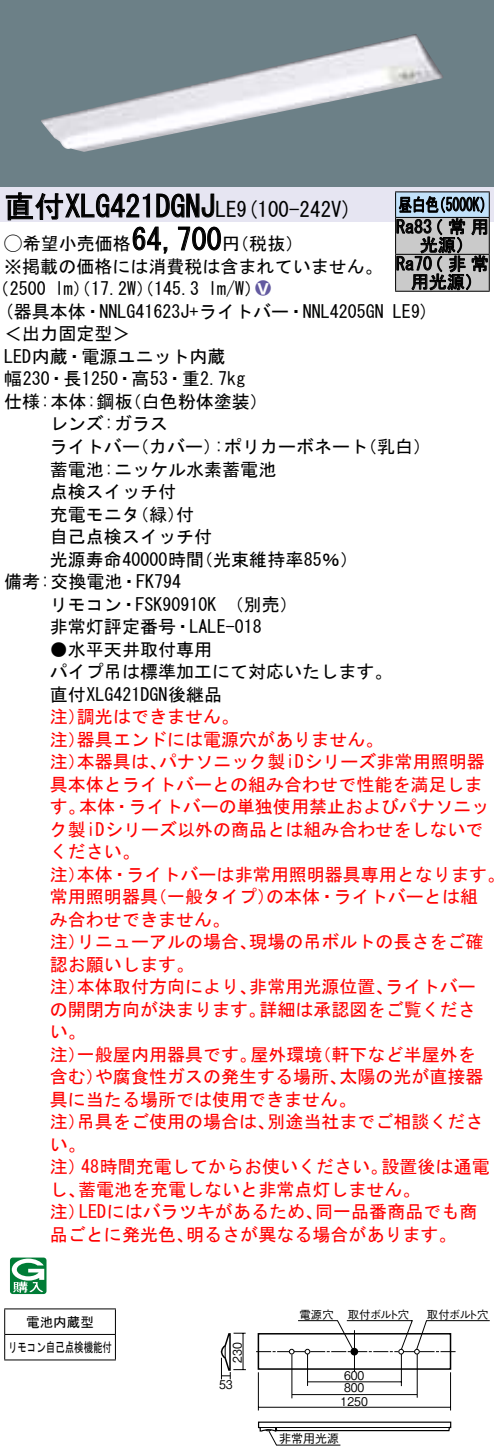
<style>
.page{position:relative;width:494px;height:1454px;background:#fff}
.page>*{position:absolute;margin:0;border:0;box-sizing:border-box;transform-origin:0 0}
.t1{font:30px "MS Gothic";color:#000}
.t2{font:21px "MS Gothic";color:#000}
.t3{font:18px/22.5px "MS Gothic";color:#f00}
.t4{font:18px/22.5px "MS Gothic";color:#000}
.t5{font:18px/22.2px "MS Gothic";color:#000;scale:.75 1}
.t6{font:18px "Ford Classification 1";color:#635aa0}
.t7{font:13.5px/25.5px "MS Gothic";color:#000;text-align:center}
.t8{font:12px "Gothic BBB Pro Medium 90 pv RKSJ H";color:#000;scale:.9 1}
.t9{font:12px "Gothic BBB Pro Medium 90 pv RKSJ H";color:#000}
.t10{font:11.4px "Gothic BBB Pro Medium 90 pv RKSJ H";letter-spacing:-.075em;color:#000}
.s1{font-size:21px}
.s2{font-family:"Ford Classification 1"}
.s3{color:#fff}
</style>
<div class="page">
<div style="left:0;top:0;width:493px;height:187px;background:#6c8087"></div>
<img style="left:41px;top:34px;width:401px;height:118px">
<div style="left:0;top:187px;width:493px;height:34px;background:#e6e5f2"></div>
<svg style="left:6px;top:192px;width:215px;height:62px"></svg>
<svg style="left:10px;top:1257px;width:36px;height:36px"></svg>
<hr style="left:4px;top:1308px;width:112px;height:1px;background:#000">
<hr style="left:4px;top:1333px;width:112px;height:1px;background:#000">
<svg style="left:4px;top:1309px;width:1px;height:50px"></svg>
<svg style="left:115px;top:1309px;width:1px;height:50px"></svg>
<hr style="left:4px;top:1359px;width:112px;height:1px;background:#000">
<hr style="left:395px;top:191px;width:94px;height:1px;background:#000">
<svg style="left:394px;top:192px;width:95px;height:100px;background:#888d92"></svg>
<div style="left:350px;top:1347px;width:8px;height:8px;background:#000;border-radius:50%"></div>
<hr style="left:307px;top:1353px;width:1px;height:32px;background:#000">
<hr style="left:307px;top:1381px;width:94px;height:1px;background:#000">
<hr style="left:292px;top:1393px;width:124px;height:2px;background:#000">
<hr style="left:400px;top:1353px;width:1px;height:33px;background:#000">
<hr style="left:257px;top:1372px;width:1px;height:38px;background:#000">
<hr style="left:449px;top:1372px;width:1px;height:38px;background:#000">
<hr style="left:258px;top:1406px;width:192px;height:1px;background:#000">
<hr style="left:291px;top:1354px;width:1px;height:44px;background:#000">
<hr style="left:416px;top:1353px;width:1px;height:44px;background:#000">
<svg style="left:256px;top:1320px;width:233px;height:34px"></svg>
<hr style="left:353px;top:1330px;width:1px;height:41px;background:#000">
<svg style="left:220px;top:1332px;width:26px;height:47px"></svg>
<svg style="left:258px;top:1421px;width:193px;height:24px"></svg>
<h1 class="t1" style="left:4px;top:191px;width:233px">直付XLG421DGNJ<span class="s1">LE</span></h1>
<p class="t4" style="left:222px;top:232px;width:82px">（円税抜(</p>
<p class="t2" style="left:236px;top:199px;width:117px">(9 100-242 (V</p>
<h1 class="t1" style="left:131px;top:224px;width:91px">64,700</h1>
<p class="t4" style="left:4px;top:232px;width:379px"><span class="s2">A</span>希望小売価格<br>※掲載の価格には消費税は含まれていません。</p>
<p class="t6" style="left:255px;top:279px;width:17px">2<span class="s3">8</span></p>
<p class="t4" style="left:208px;top:278px;width:55px">l m (W/</p>
<p class="t4" style="left:-8px;top:278px;width:56px">（2500</p>
<p class="t4" style="left:55px;top:278px;width:145px">lm）（17.2 ）（W 145.3</p>
<p class="t4" style="left:4px;top:300px;width:381px">(器具本体・NNLG41623 +J ライトバー・NNL4205GN</p>
<p class="t4" style="left:4px;top:323px;width:127px">＜出力固定型&lt;</p>
<p class="t4" style="left:4px;top:345px;width:223px">LED内蔵・電源ユニット内蔵</p>
<p class="t4" style="left:4px;top:368px;width:242px">幅230・長1250・高53・重2.7kg</p>
<p class="t4" style="left:123px;top:390px;width:146px">（白色粉体塗装(</p>
<p class="t4" style="left:50px;top:390px;width:120px;text-indent:-46px">仕様:本体:鋼板<br>レンズ:ガラス</p>
<p class="t5" style="left:425px;top:193px;width:86px;text-indent:-27px">昼白色<br>（常用</p>
<p class="t5" style="left:432px;top:193px;width:82px">（5000 (K</p>
<p class="t4" style="left:395px;top:215px;width:37px">Ra83</p>
<p class="t4" style="left:419px;top:233px;width:55px">光源(</p>
<p class="t4" style="left:425px;top:252px;width:65px">（非常</p>
<p class="t4" style="left:410px;top:255px;width:73px;line-height:18px;text-indent:-15px">Ra70<br>用光源(</p>
<p class="t4" style="left:392px;top:300px;width:37px">LE (9</p>
<p class="t4" style="left:214px;top:435px;width:155px">:ポリカーボネート</p>
<p class="t4" style="left:50px;top:435px;width:91px">ライトバー</p>
<p class="t4" style="left:50px;top:458px;width:228px">蓄電池:ニッケル水素蓄電池</p>
<p class="t4" style="left:50px;top:480px;width:127px">点検スイッチ付</p>
<p class="t4" style="left:131px;top:503px;width:64px">（緑付）</p>
<p class="t4" style="left:131px;top:435px;width:91px">（カバー）</p>
<p class="t4" style="left:359px;top:435px;width:73px">（乳白(</p>
<p class="t4" style="left:50px;top:503px;width:91px">充電モニタ</p>
<p class="t4" style="left:50px;top:525px;width:163px">自己点検スイッチ付</p>
<p class="t4" style="left:195px;top:548px;width:164px">（光束維持率85％(</p>
<p class="t4" style="left:4px;top:548px;width:201px;text-indent:46px">光源寿命40000時間備考:交換電池・FK794</p>
<p class="t4" style="left:50px;top:593px;width:249px">リモコン・FSK90910K　（別売(非常灯評定番号・LALE-018</p>
<p class="t4" style="left:50px;top:638px;width:343px">●水平天井取付専用<br>パイプ吊は標準加工にて対応いたします。直付XLG421DGN後継品</p>
<p class="t3" style="left:77px;top:705px;width:163px">調光はできません。</p>
<p class="t3" style="left:77px;top:705px;width:307px;text-indent:-27px">注）<br>器具エンドには電源穴がありません。</p>
<p class="t3" style="left:50px;top:728px;width:37px">注）</p>
<p class="t3" style="left:159px;top:750px;width:327px">パナソニック製iDシリーズ非常用照明器</p>
<p class="t3" style="left:50px;top:750px;width:37px">注）</p>
<p class="t3" style="left:50px;top:773px;width:433px">具本体とライトバーとの組み合わせで性能を満足しま</p>
<p class="t3" style="left:79px;top:795px;width:411px">本体・ライトバーの単独使用禁止およびパナソニッ</p>
<p class="t3" style="left:77px;top:750px;width:91px">本器具は、</p>
<p class="t3" style="left:50px;top:795px;width:435px">す。<br>ク製iDシリーズ以外の商品とは組み合わせをしないでください。</p>
<p class="t3" style="left:77px;top:863px;width:429px">本体・ライトバーは非常用照明器具専用となります。</p>
<p class="t3" style="left:50px;top:863px;width:37px">注）</p>
<p class="t3" style="left:149px;top:885px;width:127px">（一般タイプ）</p>
<p class="t3" style="left:266px;top:885px;width:213px">の本体・ライトバーとは組</p>
<p class="t3" style="left:50px;top:885px;width:181px">常用照明器具<br>み合わせできません。</p>
<p class="t3" style="left:249px;top:930px;width:236px">現場の吊ボルトの長さをご確</p>
<p class="t3" style="left:50px;top:930px;width:145px">注）<br>認お願いします。</p>
<p class="t3" style="left:77px;top:930px;width:181px">リニューアルの場合、</p>
<p class="t3" style="left:385px;top:975px;width:91px">ライトバー</p>
<p class="t3" style="left:77px;top:975px;width:181px">本体取付方向により、</p>
<p class="t3" style="left:249px;top:975px;width:146px">非常用光源位置、</p>
<p class="t3" style="left:50px;top:975px;width:37px">注）</p>
<p class="t3" style="left:259px;top:998px;width:217px">詳細は承認図をご覧くださ</p>
<p class="t3" style="left:50px;top:998px;width:217px">の開閉方向が決まります。い。</p>
<p class="t3" style="left:77px;top:1043px;width:181px">一般屋内用器具です。</p>
<p class="t3" style="left:250px;top:1043px;width:73px">屋外環境</p>
<p class="t3" style="left:313px;top:1043px;width:163px">（軒下など半屋外を</p>
<p class="t3" style="left:50px;top:1043px;width:37px">注）</p>
<p class="t3" style="left:95px;top:1065px;width:253px">や腐食性ガスの発生する場所、</p>
<p class="t3" style="left:339px;top:1065px;width:146px">太陽の光が直接器</p>
<p class="t3" style="left:50px;top:1065px;width:55px">含む）</p>
<p class="t3" style="left:50px;top:1088px;width:307px">具に当たる場所では使用できません。</p>
<p class="t3" style="left:267px;top:1110px;width:218px">別途当社までご相談くださ</p>
<p class="t3" style="left:77px;top:1110px;width:199px">吊具をご使用の場合は、</p>
<p class="t3" style="left:50px;top:1110px;width:37px">注）い。</p>
<p class="t3" style="left:381px;top:1155px;width:110px">設置後は通電</p>
<p class="t3" style="left:81px;top:1155px;width:308px">48時間充電してからお使いください。</p>
<p class="t3" style="left:78px;top:1155px;width:344px;text-indent:-28px">注）<br>蓄電池を充電しないと非常点灯しません。</p>
<p class="t3" style="left:50px;top:1178px;width:37px">し、</p>
<p class="t3" style="left:79px;top:1200px;width:245px">LEDにはバラツキがあるため、</p>
<p class="t3" style="left:315px;top:1200px;width:163px">同一品番商品でも商</p>
<p class="t3" style="left:50px;top:1200px;width:37px">注）</p>
<p class="t3" style="left:50px;top:1223px;width:145px">品ごとに発光色、</p>
<p class="t3" style="left:186px;top:1223px;width:272px">明るさが異なる場合があります。</p>
<p class="t7" style="left:8px;top:1308px;width:105px">電池内蔵型<br>リモコン自己点検機能付</p>
<p class="t8" style="left:227px;top:1362px;width:24px;rotate:-90deg">230</p>
<p class="t8" style="left:219px;top:1375px;width:17px">53</p>
<p class="t10" style="left:299px;top:1305px;width:36px">電源穴</p>
<p class="t10" style="left:347px;top:1304px;width:63px">取付ボルト穴</p>
<p class="t10" style="left:426px;top:1304px;width:63px">取付ボルト穴</p>
<p class="t8" style="left:343px;top:1366px;width:24px">600</p>
<p class="t8" style="left:343px;top:1378px;width:24px">800</p>
<p class="t8" style="left:340px;top:1391px;width:32px">1250</p>
<p class="t9" style="left:279px;top:1428px;width:61px">非常用光源</p>
</div>
